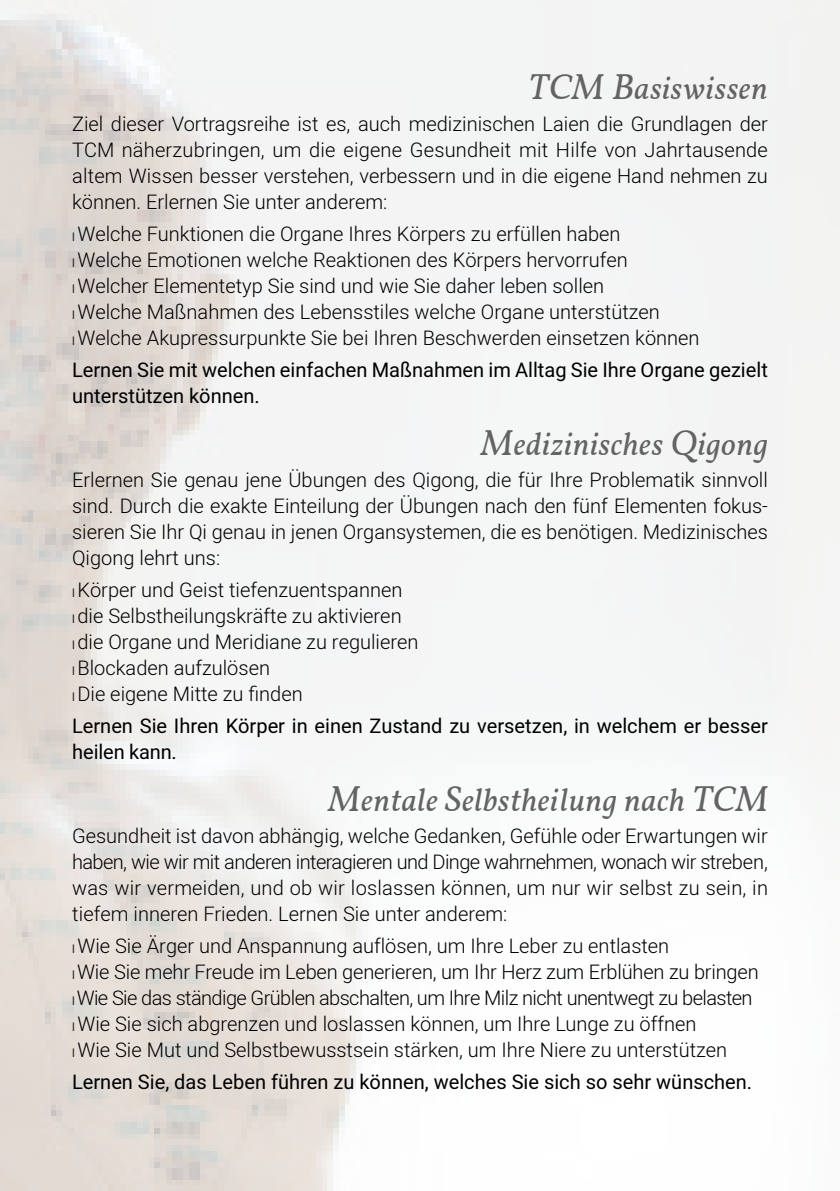
<style>
.page{position:relative;width:840px;height:1191px;background:#fff}
.page>*{position:absolute;margin:0;border:0;box-sizing:border-box;transform-origin:0 0}
.t1{font:italic 32px "Vollkorn";letter-spacing:.02em;color:#636366}
.t2{font:300 20px/26px "Heebo";color:#000001;text-align:justify}
.t3{font:20px/26px "Heebo";color:#000001}
.s1{font-size:36px}
.s2{font-family:"Myriad Pro";font-weight:400;font-size:12px;color:#231f20}
</style>
<div class="page">
<h1 class="t1" style="left:528px;top:65px;width:241px"><span class="s1">TCM B</span>asiswissen</h1>
<p class="t2" style="left:72px;top:111px;width:697px">Ziel dieser Vortragsreihe ist es, auch medizinischen Laien die Grundlagen der TCM näherzubringen, um die eigene Gesundheit mit Hilfe von Jahrtausende altem Wissen besser verstehen, verbessern und in die eigene Hand nehmen zu können. Erlernen Sie unter anderem:</p>
<p class="t2" style="left:72px;top:221px;width:628px;text-align:left"><span class="s2">l</span> Welche Funktionen die Organe Ihres Körpers zu erfüllen haben<br><span class="s2">l</span> Welche Emotionen welche Reaktionen des Körpers hervorrufen<br><span class="s2">l</span> Welcher Elementetyp Sie sind und wie Sie daher leben sollen<br><span class="s2">l</span> Welche Maßnahmen des Lebensstiles welche Organe unterstützen<br><span class="s2">l</span> Welche Akupressurpunkte Sie bei Ihren Beschwerden einsetzen können</p>
<p class="t3" style="left:72px;top:357px;width:697px">Lernen Sie mit welchen einfachen Maßnahmen im Alltag Sie Ihre Organe gezielt unterstützen können.</p>
<h1 class="t1" style="left:481px;top:421px;width:288px"><span class="s1">M</span>edizinisches <span class="s1">Q</span>igong</h1>
<p class="t2" style="left:72px;top:467px;width:697px">Erlernen Sie genau jene Übungen des Qigong, die für Ihre Problematik sinnvoll sind. Durch die exakte Einteilung der Übungen nach den fünf Elementen fokus&shy;sieren Sie Ihr Qi genau in jenen Organsystemen, die es benötigen. Medizinisches Qigong lehrt uns:</p>
<p class="t2" style="left:72px;top:577px;width:348px;text-align:left"><span class="s2">l</span> Körper und Geist tiefenzuentspannen<br><span class="s2">l</span> die Selbstheilungskräfte zu aktivieren<br><span class="s2">l</span> die Organe und Meridiane zu regulieren <span class="s2">l</span> Blockaden aufzulösen<br><span class="s2">l</span> Die eigene Mitte zu finden</p>
<p class="t3" style="left:72px;top:713px;width:697px">Lernen Sie Ihren Körper in einen Zustand zu versetzen, in welchem er besser heilen kann.</p>
<h1 class="t1" style="left:328px;top:777px;width:440px"><span class="s1">M</span>entale <span class="s1">S</span>elbstheilung nach <span class="s1">TCM</span></h1>
<p class="t2" style="left:72px;top:823px;width:697px">Gesundheit ist davon abhängig, welche Gedanken, Gefühle oder Erwartungen wir haben, wie wir mit anderen interagieren und Dinge wahrnehmen, wonach wir streben, was wir vermeiden, und ob wir loslassen können, um nur wir selbst zu sein, in tiefem inneren Frieden. Lernen Sie unter anderem:</p>
<p class="t2" style="left:72px;top:933px;width:687px;text-align:left"><span class="s2">l</span> Wie Sie Ärger und Anspannung auflösen, um Ihre Leber zu entlasten<br><span class="s2">l</span> Wie Sie mehr Freude im Leben generieren, um Ihr Herz zum Erblühen zu bringen <span class="s2">l</span> Wie Sie das ständige Grüblen abschalten, um Ihre Milz nicht unentwegt zu belasten <span class="s2">l</span> Wie Sie sich abgrenzen und loslassen können, um Ihre Lunge zu öffnen<br><span class="s2">l</span> Wie Sie Mut und Selbstbewusstsein stärken, um Ihre Niere zu unterstützen</p>
<p class="t3" style="left:72px;top:1069px;width:681px">Lernen Sie, das Leben führen zu können, welches Sie sich so sehr wünschen.</p>
</div>
